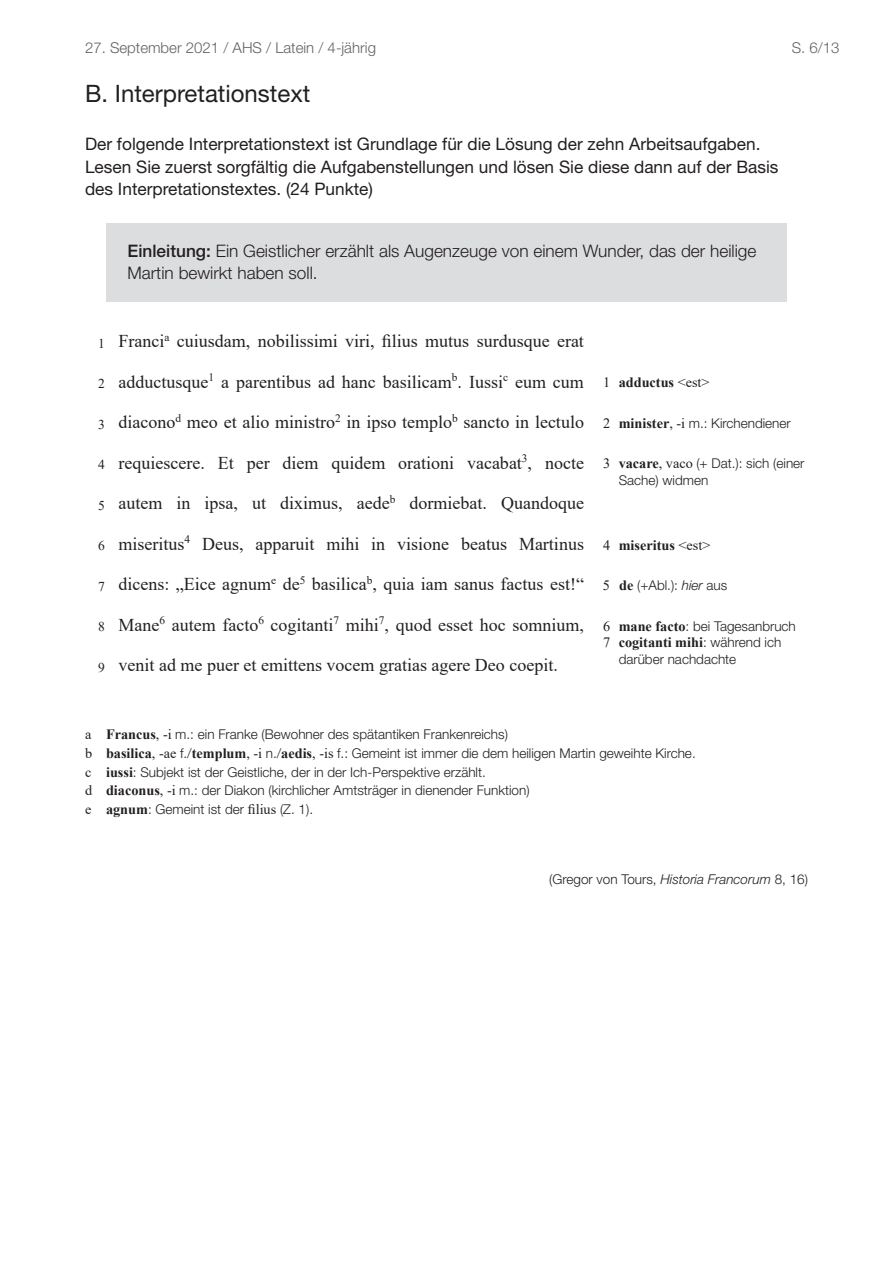
<style>
.page{position:relative;width:893px;height:1263px;background:#fff}
.page>*{position:absolute;margin:0;border:0;box-sizing:border-box;transform-origin:0 0}
.t1{font:24px "Helvetica Neue LT Std";color:#231f20}
.t2{font:18px "Times New Roman";color:#231f20}
.t3{font:17.25px/22.5px "Helvetica Neue LT Pro";color:#231f20}
.t4{font:300 17.25px/22.5px "Helvetica Neue LT Pro";color:#231f20}
.t5{font:300 15px "Helvetica Neue LT Std";color:#636366}
.t6{font:700 14.25px "Times New Roman";color:#231f20}
.t7{font:300 13.5px/18.8px "Helvetica Neue LT Pro";color:#231f20}
.t8{font:300 13.5px "Helvetica Neue LT Std";color:#231f20}
.t9{font:13.5px "Times New Roman";color:#231f20}
.s1{font-weight:500}
.s2{font-weight:400}
.s3{font-family:"Times New Roman";font-weight:400;font-size:14.25px}
.s4{font-family:"Times New Roman";font-weight:700;font-size:14.25px}
.s5{font-style:italic}
.s6{font-family:"Helvetica Neue LT Pro";font-weight:300;font-size:13.5px}
</style>
<div class="page">
<div style="left:106px;top:223px;width:681px;height:79px;background:#dcdddf"></div>
<p class="t5" style="left:85px;top:39px;width:292px">27. September 2021 / AHS / Latein / 4-jährig</p>
<p class="t5" style="left:792px;top:39px;width:49px">S. 6/13</p>
<h1 class="t1" style="left:85px;top:79px;width:227px">B. Interpretationstext</h1>
<p class="t3" style="left:85px;top:132px;width:695px">Der folgende Interpretationstext ist Grundlage für die Lösung der zehn Arbeitsaufgaben.<br>Lesen Sie zuerst sorgfältig die Aufgabenstellungen und lösen Sie diese dann auf der Basis des Interpretationstextes. (24 Punkte)</p>
<p class="t4" style="left:128px;top:239px;width:630px"><span class="s1">Einleitung:</span> Ein Geistlicher erzählt als Augenzeuge von einem Wunder, das der heilige<br>Martin bewirkt haben soll.</p>
<p class="t9" style="left:98px;top:333px;width:8px">1</p>
<p class="t9" style="left:98px;top:374px;width:8px">2</p>
<p class="t9" style="left:98px;top:414px;width:8px">3</p>
<p class="t9" style="left:98px;top:455px;width:8px">4</p>
<p class="t9" style="left:98px;top:495px;width:8px">5</p>
<p class="t9" style="left:98px;top:536px;width:8px">6</p>
<p class="t9" style="left:98px;top:576px;width:8px">7</p>
<p class="t9" style="left:98px;top:617px;width:8px">8</p>
<p class="t9" style="left:98px;top:657px;width:8px">9</p>
<p class="t2" style="left:119px;top:329px;width:467px">Franci<sup>a</sup> cuiusdam, nobilissimi viri, filius mutus surdusque erat</p>
<p class="t2" style="left:119px;top:369px;width:467px">adductusque<sup>1</sup> a parentibus ad hanc basilicam<sup>b</sup>. Iussi<sup>c</sup> eum cum</p>
<p class="t2" style="left:119px;top:410px;width:467px">diacono<sup>d</sup> meo et alio ministro<sup>2</sup> in ipso templo<sup>b</sup> sancto in lectulo</p>
<p class="t2" style="left:119px;top:450px;width:467px">requiescere. Et per diem quidem orationi vacabat<sup>3</sup>, nocte</p>
<p class="t2" style="left:119px;top:491px;width:467px">autem in ipsa, ut diximus, aede<sup>b</sup> dormiebat. Quandoque</p>
<p class="t2" style="left:119px;top:531px;width:467px">miseritus<sup>4</sup> Deus, apparuit mihi in visione beatus Martinus</p>
<p class="t2" style="left:119px;top:572px;width:467px">dicens: „Eice agnum<sup>e</sup> de<sup>5</sup> basilica<sup>b</sup>, quia iam sanus factus est!“</p>
<p class="t2" style="left:119px;top:612px;width:467px">Mane<sup>6</sup> autem facto<sup>6</sup> cogitanti<sup>7</sup> mihi<sup>7</sup>, quod esset hoc somnium,</p>
<p class="t2" style="left:119px;top:653px;width:441px">venit ad me puer et emittens vocem gratias agere Deo coepit.</p>
<p class="t6" style="left:603px;top:372px;width:108px"><span class="s2">1</span> adductus <span class="s2">&lt;est&gt;</span></p>
<p class="t7" style="left:603px;top:414px;width:189px"><span class="s3">2</span> <span class="s4">minister</span><span class="s3">, -i</span> m.: Kirchendiener</p>
<p class="t7" style="left:619px;top:455px;width:187px;line-height:16.5px;text-indent:-16px"><span class="s3">3</span> <span class="s4">vacare</span><span class="s3">, vaco</span> (+ Dat.): sich (einer<br>Sache) widmen</p>
<p class="t6" style="left:603px;top:535px;width:109px"><span class="s2">4</span> miseritus <span class="s2">&lt;est&gt;</span></p>
<p class="t7" style="left:603px;top:576px;width:126px"><span class="s3">5</span> <span class="s4">de</span> (+Abl.): <span class="s5">hier</span> aus</p>
<p class="t7" style="left:603px;top:616px;width:194px"><span class="s3">6</span> <span class="s4">mane facto</span>: bei Tagesanbruch</p>
<p class="t6" style="left:603px;top:632px;width:180px"><span class="s2">7</span> cogitanti mihi<span class="s6">: während ich</span></p>
<p class="t7" style="left:619px;top:649px;width:119px">darüber nachdachte</p>
<p class="t7" style="left:85px;top:725px;width:612px"><span class="s3">a</span> <span class="s4">Francus</span><span class="s3">, -i</span> m.: ein Franke (Bewohner des spätantiken Frankenreichs)<br><span class="s3">b</span> <span class="s4">basilica</span><span class="s3">, -ae</span> f./<span class="s4">templum</span><span class="s3">, -i</span> n./<span class="s4">aedis</span><span class="s3">, -is</span> f.: Gemeint ist immer die dem heiligen Martin geweihte Kirche. <span class="s3">c</span> <span class="s4">iussi</span>: Subjekt ist der Geistliche, der in der Ich-Perspektive erzählt.<br><span class="s3">d</span> <span class="s4">diaconus</span><span class="s3">, -i</span> m.: der Diakon (kirchlicher Amtsträger in dienender Funktion)<br><span class="s3">e</span> <span class="s4">agnum</span>: Gemeint ist der <span class="s3">filius</span> (Z. 1).</p>
<p class="t8" style="left:549px;top:871px;width:260px">(Gregor von Tours, <span class="s5">Historia Francorum</span> 8, 16)</p>
</div>
